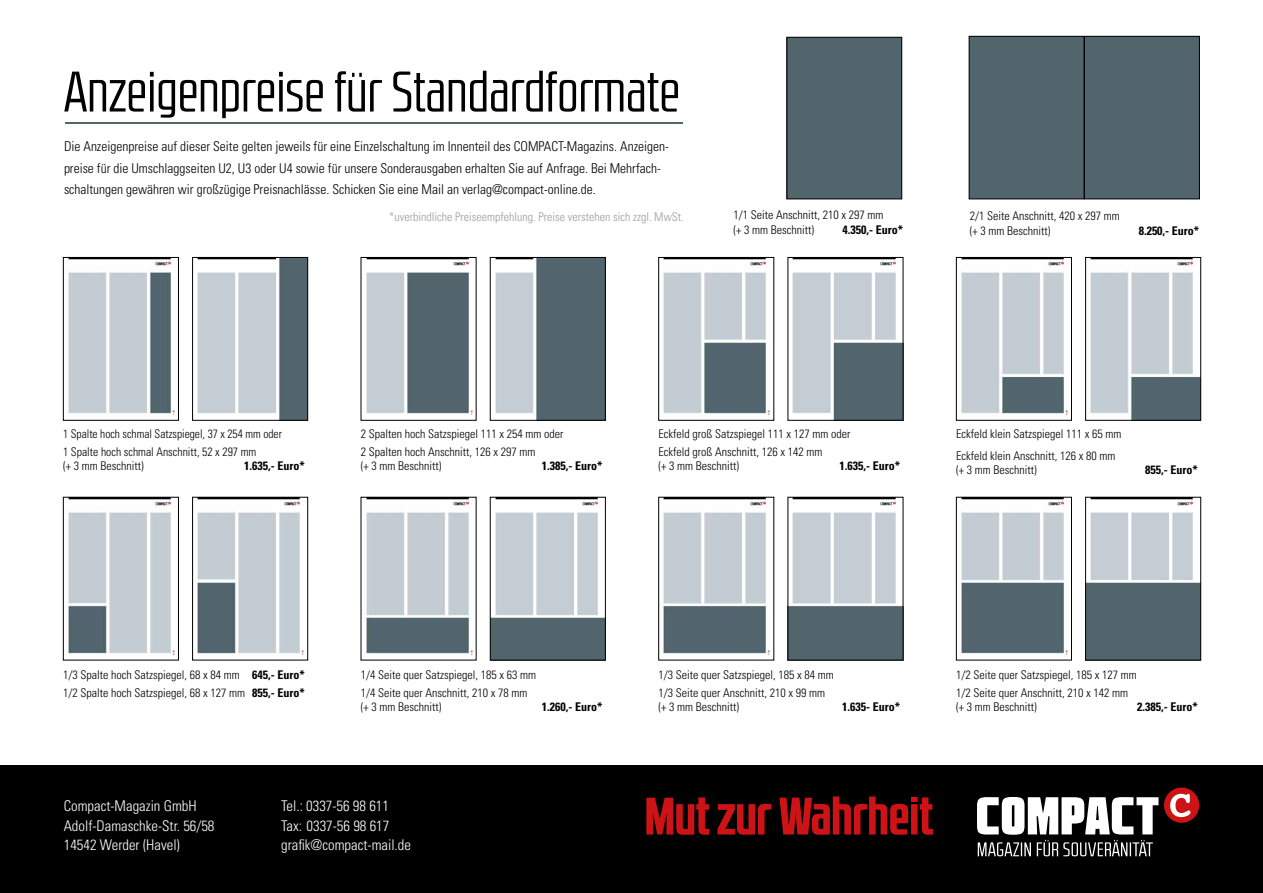
<style>
.page{position:relative;width:1263px;height:893px;background:#fff}
.page>*{position:absolute;margin:0;border:0;box-sizing:border-box;transform-origin:0 0}
.t1{font:57px "RB No 2.1 b";color:#000}
.t2{font:300 condensed 14.7px/19.6px "Univers LT Std";color:#fff}
.t3{font:300 condensed 13.5px/22.5px "Univers LT Std";color:#000}
.t4{font:300 condensed 12px/18px "Univers LT Std";color:#000}
.t5{font:700 condensed 12px "Univers LT Std";color:#000}
.t6{font:300 condensed 12px/18px "Univers LT Std";color:#000;scale:.96 1}
.t7{font:300 condensed 12px "Univers LT Std";color:#9c9d9d}
.s1{font-weight:700}
</style>
<div class="page">
<hr style="left:65px;top:122px;width:617px;height:1px;background:#52646c">
<div style="left:0;top:765px;width:1263px;height:128px;background:#000"></div>
<div style="left:1164px;top:787px;width:35px;height:36px;background:#cd1316;border-radius:50%"></div>
<svg style="left:1170px;top:794px;width:20px;height:23px"></svg>
<svg style="left:977px;top:797px;width:181px;height:59px"></svg>
<svg style="left:646px;top:796px;width:287px;height:39px"></svg>
<img style="left:197px;top:259px;width:109px;height:159px">
<div style="left:193px;top:257px;width:115px;height:163px;border:1px solid #000"></div>
<img style="left:366px;top:259px;width:107px;height:156px">
<div style="left:361px;top:257px;width:115px;height:163px;border:1px solid #000"></div>
<img style="left:495px;top:259px;width:108px;height:159px">
<img style="left:663px;top:259px;width:108px;height:156px">
<div style="left:658px;top:257px;width:116px;height:163px;border:1px solid #000"></div>
<img style="left:792px;top:259px;width:109px;height:159px">
<div style="left:788px;top:257px;width:115px;height:163px;border:1px solid #000"></div>
<img style="left:961px;top:259px;width:108px;height:157px">
<div style="left:956px;top:257px;width:116px;height:163px;border:1px solid #000"></div>
<img style="left:1090px;top:259px;width:109px;height:159px">
<div style="left:1085px;top:257px;width:116px;height:163px;border:1px solid #000"></div>
<div style="left:789px;top:39px;width:111px;height:158px;background:#52656c"></div>
<div style="left:787px;top:37px;width:115px;height:162px;border:1px solid #000"></div>
<div style="left:971px;top:38px;width:226px;height:159px;background:#52656c"></div>
<div style="left:969px;top:36px;width:115px;height:163px;border:1px solid #000"></div>
<div style="left:1084px;top:36px;width:115px;height:163px;border:1px solid #000"></div>
<img style="left:68px;top:499px;width:108px;height:156px">
<div style="left:63px;top:497px;width:116px;height:163px;border:1px solid #000"></div>
<img style="left:197px;top:499px;width:108px;height:156px">
<div style="left:193px;top:497px;width:115px;height:163px;border:1px solid #000"></div>
<img style="left:366px;top:499px;width:108px;height:157px">
<div style="left:361px;top:497px;width:115px;height:163px;border:1px solid #000"></div>
<img style="left:492px;top:499px;width:111px;height:159px">
<div style="left:490px;top:497px;width:115px;height:163px;border:1px solid #000"></div>
<img style="left:662px;top:499px;width:109px;height:156px">
<div style="left:658px;top:497px;width:116px;height:163px;border:1px solid #000"></div>
<img style="left:790px;top:499px;width:111px;height:159px">
<div style="left:788px;top:497px;width:115px;height:163px;border:1px solid #000"></div>
<img style="left:961px;top:499px;width:108px;height:156px">
<div style="left:956px;top:497px;width:116px;height:163px;border:1px solid #000"></div>
<img style="left:1087px;top:499px;width:112px;height:159px">
<div style="left:1085px;top:497px;width:116px;height:163px;border:1px solid #000"></div>
<img style="left:68px;top:259px;width:108px;height:156px">
<div style="left:63px;top:257px;width:116px;height:163px;border:1px solid #000"></div>
<h1 class="t1" style="left:64px;top:60px;width:618px">Anzeigenpreise für Standardformate</h1>
<p class="t3" style="left:64px;top:135px;width:606px">Die Anzeigenpreise auf dieser Seite gelten jeweils für eine Einzelschaltung im Innenteil des COMPACT-Magazins. Anzeigen&shy;preise für die Umschlaggseiten U2, U3 oder U4 sowie für unsere Sonderausgaben erhalten Sie auf Anfrage. Bei Mehrfach-</p>
<p class="t3" style="left:64px;top:178px;width:533px">schaltungen gewähren wir großzügige Preisnachlässe. Schicken Sie eine Mail an verlag@compact-online.de.</p>
<p class="t7" style="left:389px;top:210px;width:296px">*uverbindliche Preiseempfehlung. Preise verstehen sich zzgl. MwSt.</p>
<p class="t4" style="left:733px;top:208px;width:151px;line-height:14.4px">1/1 Seite Anschnitt, 210 x 297 mm (+ 3 mm Beschnitt)</p>
<p class="t5" style="left:842px;top:222px;width:62px">4.350,- Euro*</p>
<p class="t4" style="left:970px;top:209px;width:151px;line-height:14.4px">2/1 Seite Anschnitt, 420 x 297 mm (+ 3 mm Beschnitt)</p>
<p class="t5" style="left:1139px;top:223px;width:62px">8.250,- Euro*</p>
<p class="t6" style="left:63px;top:424px;width:229px">1 Spalte hoch schmal Satzspiegel, 37 x 254 mm oder<br>1 Spalte hoch schmal Anschnitt, 52 x 297 mm</p>
<p class="t4" style="left:63px;top:457px;width:82px">(+ 3 mm Beschnitt)</p>
<p class="t5" style="left:244px;top:458px;width:62px">1.635,- Euro*</p>
<p class="t4" style="left:361px;top:424px;width:204px">2 Spalten hoch Satzspiegel 111 x 254 mm oder<br>2 Spalten hoch Anschnitt, 126 x 297 mm</p>
<p class="t4" style="left:361px;top:457px;width:82px">(+ 3 mm Beschnitt)</p>
<p class="t5" style="left:542px;top:458px;width:62px">1.385,- Euro*</p>
<p class="t4" style="left:658px;top:424px;width:193px">Eckfeld groß Satzspiegel 111 x 127 mm oder<br>Eckfeld groß Anschnitt, 126 x 142 mm</p>
<p class="t4" style="left:658px;top:457px;width:82px">(+ 3 mm Beschnitt)</p>
<p class="t5" style="left:839px;top:458px;width:62px">1.635,- Euro*</p>
<p class="t4" style="left:956px;top:422px;width:167px;line-height:21.9px">Eckfeld klein Satzspiegel 111 x 65 mm<br>Eckfeld klein Anschnitt, 126 x 80 mm</p>
<p class="t4" style="left:956px;top:461px;width:82px">(+ 3 mm Beschnitt)</p>
<p class="t5" style="left:1145px;top:462px;width:54px">855,- Euro*</p>
<p class="t4" style="left:63px;top:665px;width:243px">1/3 Spalte hoch Satzspiegel, 68 x 84 mm <span class="s1">645,- Euro*<br></span>1/2 Spalte hoch Satzspiegel, 68 x 127 mm <span class="s1">855,- Euro*</span></p>
<p class="t4" style="left:361px;top:665px;width:177px">1/4 Seite quer Satzspiegel, 185 x 63 mm<br>1/4 Seite quer Anschnitt, 210 x 78 mm</p>
<p class="t4" style="left:361px;top:698px;width:82px">(+ 3 mm Beschnitt)</p>
<p class="t5" style="left:542px;top:699px;width:62px">1.260,- Euro*</p>
<p class="t2" style="left:64px;top:796px;width:152px">Compact-Magazin GmbH<br>Adolf-Damaschke-Str. 56/58<br>14542 Werder (Havel)</p>
<p class="t2" style="left:281px;top:796px;width:131px">Tel.: 0337-56 98 611<br>Tax: 0337-56 98 617 grafik@compact-mail.de</p>
<p class="t4" style="left:658px;top:665px;width:177px">1/3 Seite quer Satzspiegel, 185 x 84 mm<br>1/3 Seite quer Anschnitt, 210 x 99 mm</p>
<p class="t4" style="left:658px;top:698px;width:82px">(+ 3 mm Beschnitt)</p>
<p class="t5" style="left:842px;top:699px;width:59px">1.635- Euro*</p>
<p class="t4" style="left:956px;top:665px;width:182px">1/2 Seite quer Satzspiegel, 185 x 127 mm<br>1/2 Seite quer Anschnitt, 210 x 142 mm</p>
<p class="t4" style="left:956px;top:698px;width:82px">(+ 3 mm Beschnitt)</p>
<p class="t5" style="left:1137px;top:699px;width:62px">2.385,- Euro*</p>
</div>
